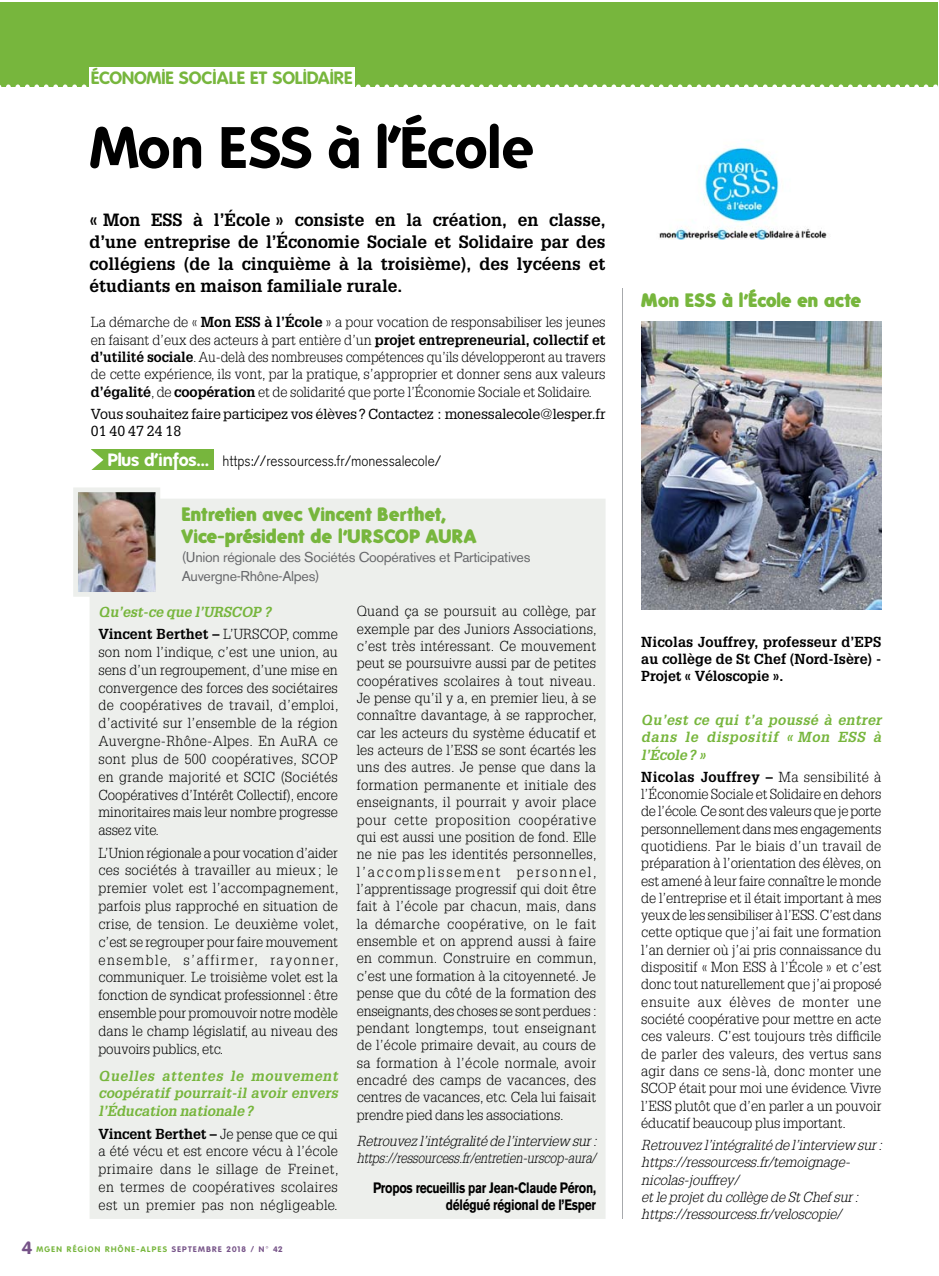
<style>
.page{position:relative;width:939px;height:1276px;background:#fff}
.page>*{position:absolute;margin:0;border:0;box-sizing:border-box;transform-origin:0 0}
.t1{font:700 56.7px "Folks";color:#000}
.t2{font:900 18.9px/22.1px "Folks";letter-spacing:.015em;color:#77b63d}
.t3{font:700 17.32px/22.1px "Glypha";color:#000;text-align:justify}
.t4{font:700 17.32px "Folks";color:#77b63d}
.t5{font:700 17.32px "Folks";color:#fff}
.t6{font:700 15.05px/16.6px "Akzidenz Grotesk BE";letter-spacing:-.02em;color:#000;text-align:right;scale:.8 1}
.t7{font:300 15.05px "Akzidenz Grotesk BE";color:#000;scale:.9 1}
.t8{font:300 14.17px/17.3px "Glypha";letter-spacing:-.005em;color:#000;text-align:justify}
.t9{font:italic 300 14.17px/17.3px "Glypha";letter-spacing:-.01em;color:#000}
.t10{font:italic 700 14.17px/17.3px "Glypha";letter-spacing:.01em;color:#77b63d;text-align:justify}
.t11{font:14.17px/17.3px "Glypha";letter-spacing:-.015em;color:#000}
.t12{font:700 14.17px/17.3px "Glypha";color:#000;text-align:justify}
.t13{font:14.17px/18.9px "Akzidenz Grotesk BE";letter-spacing:-.02em;color:#67686b}
.t14{font:700 7.88px "Folks";letter-spacing:.15em;color:#77b63d}
.s1{font-weight:700}
.s2{font-style:normal;color:#000}
.s3{font-weight:300;font-style:normal;color:#000}
.s4{font-size:17.32px;color:#765388}
.s5{color:#765388}
</style>
<div class="page">
<div style="left:0;top:2px;width:938px;height:85px;background:#77b63d"></div>
<svg style="left:0;top:84px;width:938px;height:3px"></svg>
<div style="left:89px;top:67px;width:266px;height:21px;background:#fff"></div>
<div style="left:90px;top:498px;width:515px;height:720px;background:#edefec"></div>
<hr style="left:622px;top:289px;width:1px;height:929px;background:#a7a9ac">
<div style="left:91px;top:449px;width:123px;height:21px;background:#77b63d"></div>
<svg style="left:91px;top:449px;width:12px;height:21px"></svg>
<img style="left:659px;top:146px;width:168px;height:94px">
<img style="left:641px;top:321px;width:240px;height:288px">
<img style="left:73px;top:487px;width:87px;height:109px">
<p class="t4" style="left:92px;top:67px;width:263px">ÉCONOMIE SOCIALE ET SOLIDAIRE</p>
<h1 class="t1" style="left:90px;top:114px;width:447px">Mon ESS à l’École</h1>
<p class="t3" style="left:90px;top:210px;width:517px">« Mon ESS à l’École » consiste en la création, en classe, d’une entreprise de l’Économie Sociale et Solidaire par des collégiens (de la cinquième à la troisième), des lycéens et étudiants en maison familiale rurale.</p>
<p class="t8" style="left:91px;top:315px;width:516px">La démarche de « <span class="s1">Mon ESS à l’École</span> » a pour vocation de responsabiliser les jeunes en faisant d’eux des acteurs à part entière d’un <span class="s1">projet entrepreneurial, collectif et d’utilité sociale</span>. Au-delà des nombreuses compétences qu’ils développeront au travers de cette expérience, ils vont, par la pratique, s’approprier et donner sens aux valeurs <span class="s1">d’égalité</span>, de <span class="s1">coopération</span> et de solidarité que porte l’Économie Sociale et Solidaire.</p>
<p class="t11" style="left:91px;top:406px;width:516px">Vous souhaitez faire participez vos élèves ? Contactez : monessalecole@lesper.fr<br>01 40 47 24 18</p>
<p class="t5" style="left:108px;top:449px;width:103px">Plus d’infos…</p>
<p class="t7" style="left:223px;top:455px;width:244px">https://ressourcess.fr/monessalecole/</p>
<h2 class="t2" style="left:182px;top:503px;width:296px">Entretien avec Vincent Berthet,<br>Vice-président de l’URSCOP AURA</h2>
<p class="t13" style="left:182px;top:549px;width:350px">(Union régionale des Sociétés Coopératives et Participatives<br>Auvergne-Rhône-Alpes)</p>
<p class="t10" style="left:98px;top:601px;width:241px;line-height:22.2px">Qu’est-ce que l’URSCOP ?<br><span class="s2">Vincent Berthet –</span> <span class="s3">L’URSCOP, comme</span></p>
<p class="t8" style="left:98px;top:644px;width:241px;line-height:17.8px">son nom l’indique, c’est une union, au sens d’un regroupement, d’une mise en convergence des forces des sociétaires de coopératives de travail, d’emploi, d’activité sur l’ensemble de la région Auvergne-Rhône-Alpes. En AuRA ce sont plus de 500 coopératives, SCOP en grande majorité et SCIC (Sociétés Coopératives d’Intérêt Collectif), encore minoritaires mais leur nombre progresse assez vite.</p>
<p class="t8" style="left:98px;top:844px;width:241px;line-height:17.8px">L’Union régionale a pour vocation d’aider ces sociétés à travailler au mieux ; le premier volet est l’accompagnement, parfois plus rapproché en situation de crise, de tension. Le deuxième volet, c’est se regrouper pour faire mouvement ensemble, s’affirmer, rayonner, communiquer. Le troisième volet est la fonction de syndicat professionnel : être ensemble pour promouvoir notre modèle dans le champ législatif, au niveau des pouvoirs publics, etc.</p>
<p class="t10" style="left:98px;top:1067px;width:241px;line-height:17.8px">Quelles attentes le mouvement coopératif pourrait-il avoir envers l’Éducation nationale ?</p>
<p class="t8" style="left:98px;top:1125px;width:241px;line-height:17.8px"><span class="s1">Vincent Berthet –</span> Je pense que ce qui a été vécu et est encore vécu à l’école primaire dans le sillage de Freinet, en termes de coopératives scolaires est un premier pas non négligeable.</p>
<p class="t14" style="left:22px;top:1244px;width:262px"><span class="s4">4</span> MGEN RÉGION RHÔNE-ALPES <span class="s5">SEPTEMBRE 2018 / N° 42</span></p>
<p class="t8" style="left:357px;top:603px;width:241px">Quand ça se poursuit au collège, par exemple par des Juniors Associations, c’est très intéressant. Ce mouvement peut se poursuivre aussi par de petites coopératives scolaires à tout niveau.<br>Je pense qu’il y a, en premier lieu, à se connaître davantage, à se rapprocher, car les acteurs du système éducatif et les acteurs de l’ESS se sont écartés les uns des autres. Je pense que dans la formation permanente et initiale des enseignants, il pourrait y avoir place pour cette proposition coopérative qui est aussi une position de fond. Elle ne nie pas les identités personnelles, l’accomplissement personnel, l’apprentissage progressif qui doit être fait à l’école par chacun, mais, dans la démarche coopérative, on le fait ensemble et on apprend aussi à faire en commun. Construire en commun, c’est une formation à la citoyenneté. Je pense que du côté de la formation des enseignants, des choses se sont perdues : pendant longtemps, tout enseignant de l’école primaire devait, au cours de sa formation à l’école normale, avoir encadré des camps de vacances, des centres de vacances, etc. Cela lui faisait prendre pied dans les associations.</p>
<p class="t9" style="left:357px;top:1133px;width:241px">Retrouvez l’intégralité de l’interview sur : https://ressourcess.fr/entretien-urscop-aura/</p>
<p class="t6" style="left:373px;top:1181px;width:280px">Propos recueillis par Jean-Claude Péron, délégué régional de l’Esper</p>
<h2 class="t2" style="left:641px;top:288px;width:221px">Mon ESS à l’École en acte</h2>
<p class="t12" style="left:641px;top:634px;width:241px">Nicolas Jouffrey, professeur d’EPS au collège de St Chef (Nord-Isère) - Projet « Véloscopie ».</p>
<p class="t10" style="left:641px;top:712px;width:241px">Qu’est ce qui t’a poussé à entrer dans le dispositif « Mon ESS à l’École ? »</p>
<p class="t8" style="left:641px;top:769px;width:242px"><span class="s1">Nicolas Jouffrey –</span> Ma sensibilité à l’Économie Sociale et Solidaire en dehors de l’école. Ce sont des valeurs que je porte personnellement dans mes engagements quotidiens. Par le biais d’un travail de préparation à l’orientation des élèves, on est amené à leur faire connaître le monde de l’entreprise et il était important à mes yeux de les sensibiliser à l’ESS. C’est dans cette optique que j’ai fait une formation l’an dernier où j’ai pris connaissance du dispositif « Mon ESS à l’École » et c’est donc tout naturellement que j’ai proposé ensuite aux élèves de monter une société coopérative pour mettre en acte ces valeurs. C’est toujours très difficile de parler des valeurs, des vertus sans agir dans ce sens-là, donc monter une SCOP était pour moi une évidence. Vivre l’ESS plutôt que d’en parler a un pouvoir éducatif beaucoup plus important.</p>
<p class="t9" style="left:641px;top:1137px;width:242px">Retrouvez l’intégralité de l’interview sur : https://ressourcess.fr/temoignage&shy;nicolas-jouffrey/<br>et le projet du collège de St Chef sur : https://ressourcess.fr/veloscopie/</p>
</div>
